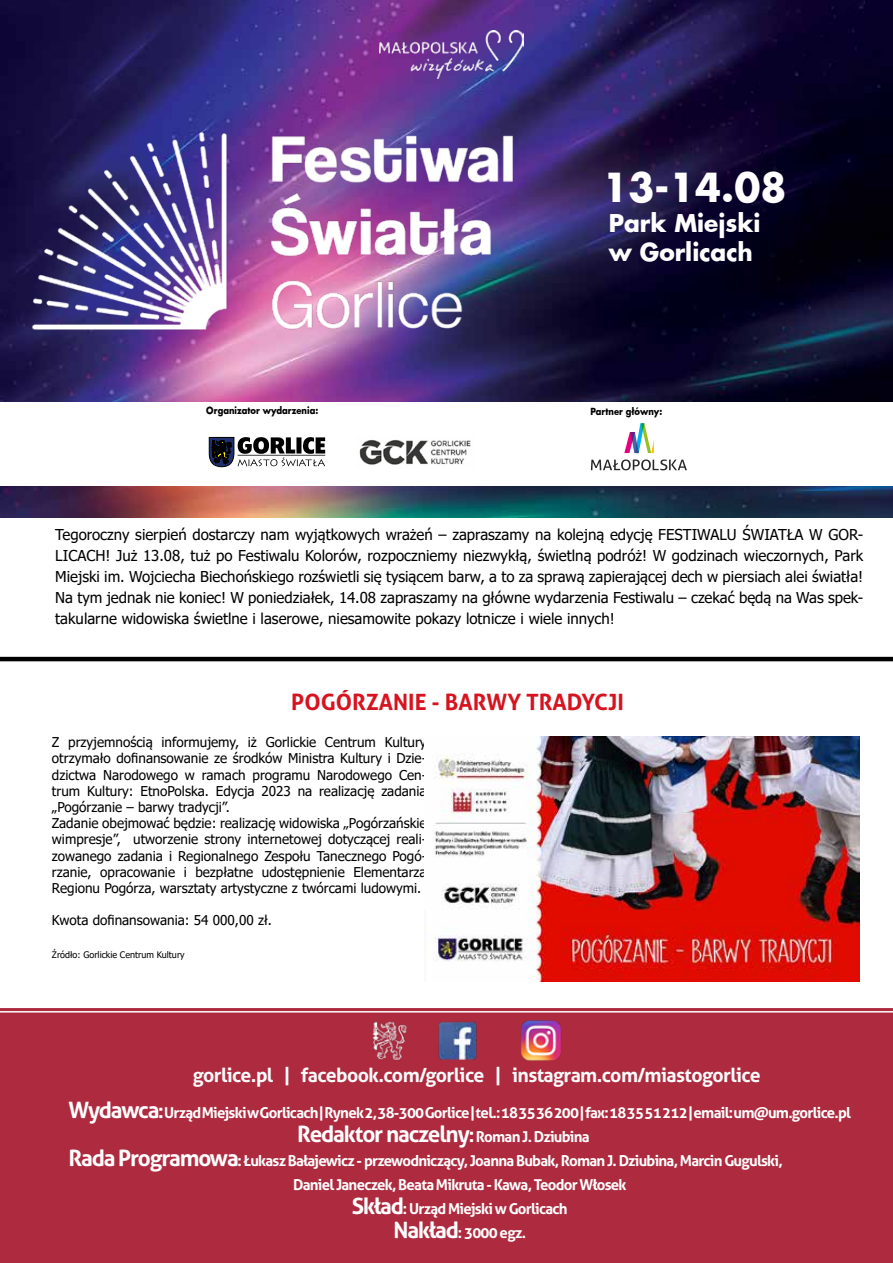
<style>
.page{position:relative;width:893px;height:1263px;background:#fff}
.page>*{position:absolute;margin:0;border:0;box-sizing:border-box;transform-origin:0 0}
.t1{font:700 39.15px "Futura";color:#fff}
.t2{font:700 24px/28.8px "Futura";color:#fff}
.t3{font:700 22.5px "Aller";letter-spacing:-.05em;color:#fff}
.t4{font:700 22.5px "Aller";color:#d6131f}
.t5{font:700 19.5px "Aller";letter-spacing:-.03em;color:#fbfbfb}
.t6{font:15px/21px "Tahoma";color:#000;text-align:justify}
.t7{font:700 15px "Aller";letter-spacing:-.05em;color:#fff}
.t8{font:13.5px/16.2px "Tahoma";color:#000}
.t9{font:700 9.6px "Futura";color:#000;scale:.87 1}
.t10{font:9px "Tahoma";color:#000}
.s1{font-size:22.5px}
.s2{font-size:19.5px}
.s3{font-size:15px}
</style>
<div class="page">
<svg style="left:0;top:1008px;width:893px;height:4px"></svg>
<div style="left:3px;top:1015px;width:890px;height:248px;background:#ae2a3f"></div>
<img style="left:366px;top:1018px;width:46px;height:50px">
<img style="left:435px;top:1018px;width:44px;height:44px">
<img style="left:520px;top:1018px;width:43px;height:44px">
<img style="left:0;top:0;width:893px;height:518px">
<div style="left:0;top:402px;width:893px;height:83px;background:#fff"></div>
<svg style="left:209px;top:437px;width:116px;height:30px"></svg>
<img style="left:380px;top:31px;width:144px;height:47px">
<img style="left:359px;top:440px;width:112px;height:25px">
<svg style="left:624px;top:423px;width:30px;height:30px"></svg>
<svg style="left:591px;top:459px;width:96px;height:11px"></svg>
<img style="left:22px;top:123px;width:501px;height:216px">
<img style="left:425px;top:737px;width:435px;height:244px">
<hr style="left:0;top:657px;width:893px;height:4px;background:#000">
<h1 class="t1" style="left:602px;top:160px;width:186px">13-14.08</h1>
<h2 class="t2" style="left:609px;top:208px;width:153px">Park Miejski w Gorlicach</h2>
<p class="t9" style="left:206px;top:404px;width:130px">Organizator wydarzenia:</p>
<p class="t9" style="left:590px;top:405px;width:84px">Partner główny:</p>
<p class="t6" style="left:55px;top:525px;width:809px">Tegoroczny sierpień dostarczy nam wyjątkowych wrażeń – zapraszamy na kolejną edycję FESTIWALU ŚWIATŁA W GOR-LICACH! Już 13.08, tuż po Festiwalu Kolorów, rozpoczniemy niezwykłą, świetlną podróż! W godzinach wieczornych, Park Miejski im. Wojciecha Biechońskiego rozświetli się tysiącem barw, a to za sprawą zapierającej dech w piersiach alei światła!<br>Na tym jednak nie koniec! W poniedziałek, 14.08 zapraszamy na główne wydarzenia Festiwalu – czekać będą na Was spek&shy;takularne widowiska świetlne i laserowe, niesamowite pokazy lotnicze i wiele innych!</p>
<h3 class="t4" style="left:291px;top:688px;width:334px">POGÓRZANIE - BARWY TRADYCJI</h3>
<p class="t8" style="left:52px;top:735px;width:376px">Z przyjemnością informujemy, iż Gorlickie Centrum Kultury otrzymało dofinansowanie ze środków Ministra Kultury i Dzie&shy;dzictwa Narodowego w ramach programu Narodowego Cen&shy;trum Kultury: EtnoPolska. Edycja 2023 na realizację zadania „Pogórzanie – barwy tradycji”.<br>Zadanie obejmować będzie: realizację widowiska „Pogórzańskie wimpresje”, utworzenie strony internetowej dotyczącej reali&shy;zowanego zadania i Regionalnego Zespołu Tanecznego Pogó&shy;rzanie, opracowanie i bezpłatne udostępnienie Elementarza Regionu Pogórza, warsztaty artystyczne z twórcami ludowymi.</p>
<p class="t8" style="left:52px;top:913px;width:221px">Kwota dofinansowania: 54 000,00 zł.</p>
<p class="t10" style="left:52px;top:948px;width:134px">Źródło: Gorlickie Centrum Kultury</p>
<h3 class="t5" style="left:193px;top:1063px;width:569px">gorlice.pl | facebook.com/gorlice | instagram.com/miastogorlice</h3>
<p class="t7" style="left:69px;top:1103px;width:784px"><span class="s1">Wydawca</span><span class="s2">:</span> Urząd Miejski w Gorlicach | Rynek 2, 38-300 Gorlice | tel.: 18 35 36 200 | fax: 18 35 51 212 | email: um@um.gorlice.pl</p>
<h3 class="t3" style="left:297px;top:1120px;width:294px">Redaktor naczelny<span class="s2">:</span> <span class="s3">Roman J. Dziubina</span></h3>
<p class="t7" style="left:69px;top:1151px;width:716px"><span class="s1">Rada Programowa</span>: Łukasz Bałajewicz - przewodniczący, Joanna Bubak, Roman J. Dziubina, Marcin Gugulski,</p>
<p class="t7" style="left:293px;top:1175px;width:335px">Daniel Janeczek, Beata Mikruta - Kawa, Teodor Włosek</p>
<p class="t7" style="left:352px;top:1199px;width:217px"><span class="s1">Skład</span>: Urząd Miejski w Gorlicach</p>
<p class="t7" style="left:394px;top:1223px;width:134px"><span class="s1">Nakład</span>: 3000 egz.</p>
</div>
